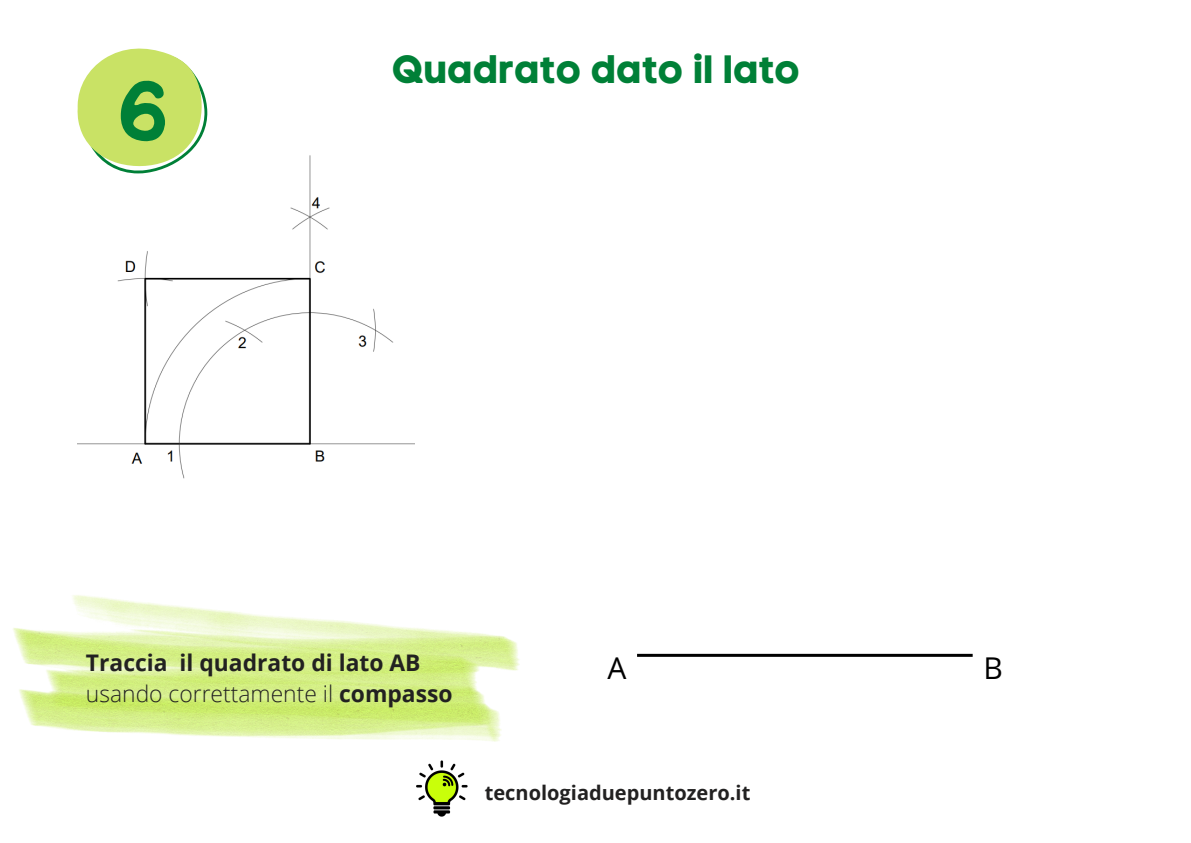
<style>
.page{position:relative;width:1191px;height:843px;background:#fff}
.page>*{position:absolute;margin:0;border:0;box-sizing:border-box;transform-origin:0 0}
.t1{font:96.8px "Handyman";color:#008037}
.t2{font:39.5px "Code Pro Bold LC";color:#008037}
.t3{font:30px "Open Sans";color:#000}
.t4{font:700 22.8px/31.5px "Open Sans";color:#222121}
.t5{font:700 20px "Open Sans";color:#222121}
.s1{font-weight:300}
</style>
<div class="page">
<img style="left:77px;top:155px;width:337px;height:324px">
<svg style="left:77px;top:48px;width:131px;height:125px"></svg>
<div style="left:94px;top:58px;width:103px;height:103px;background:#c9e265;border-radius:50%"></div>
<img style="left:416px;top:760px;width:52px;height:56px">
<img style="left:13px;top:595px;width:507px;height:146px">
<hr style="left:637px;top:653px;width:335px;height:3px;background:#000">
<h1 class="t1" style="left:119px;top:62px;width:50px">6</h1>
<h2 class="t2" style="left:391px;top:45px;width:410px">Quadrato dato il lato</h2>
<p class="t4" style="left:86px;top:646px;width:368px">Traccia il quadrato di lato AB <span class="s1">usando correttamente il</span> compasso</p>
<h3 class="t3" style="left:607px;top:646px;width:20px">A</h3>
<h3 class="t3" style="left:983px;top:646px;width:21px">B</h3>
<p class="t5" style="left:484px;top:778px;width:267px">tecnologiaduepuntozero.it</p>
</div>
